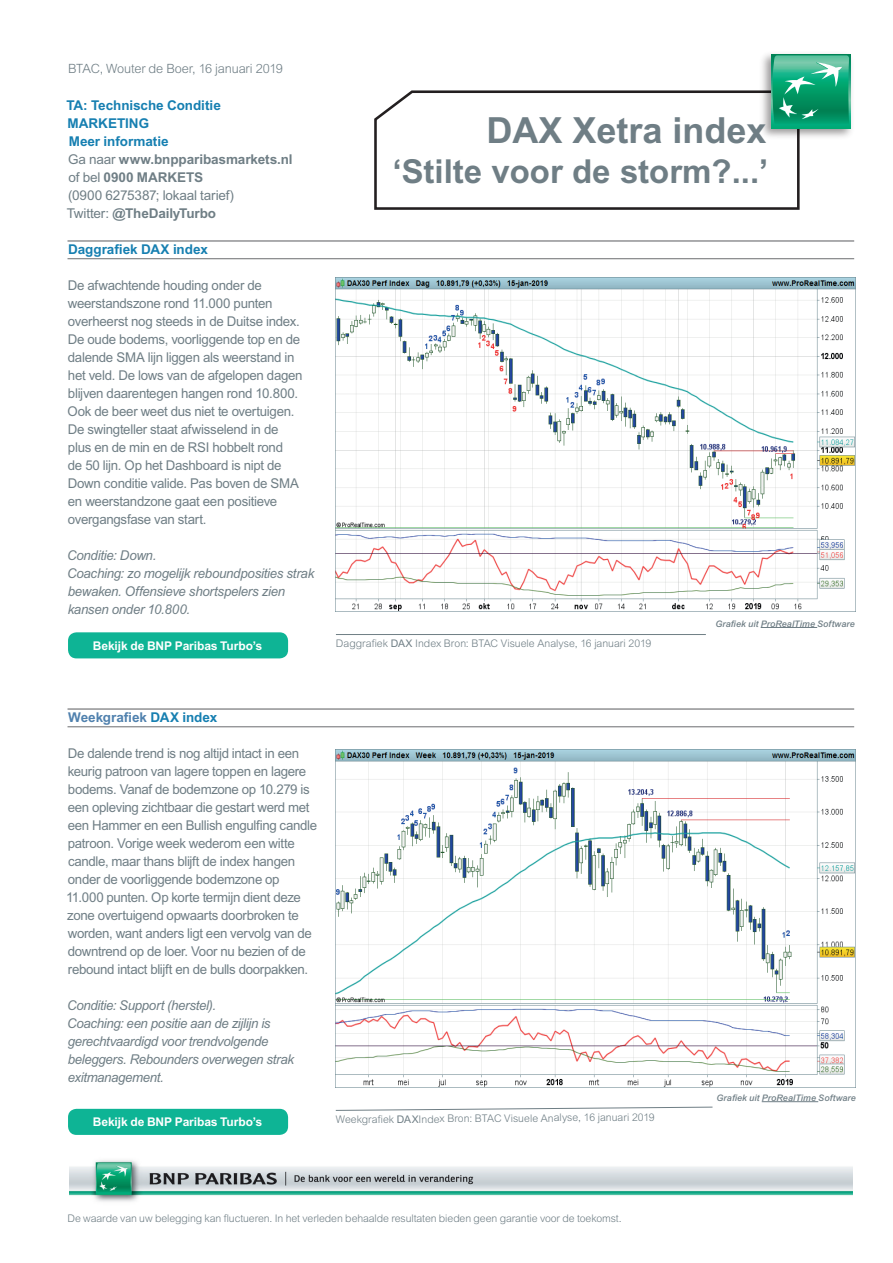
<style>
.page{position:relative;width:893px;height:1263px;background:#fff}
.page>*{position:absolute;margin:0;border:0;box-sizing:border-box;transform-origin:0 0}
.t1{font:700 36px "Arial MT Std";color:#6f7e85}
.t2{font:700 33px "Arial MT Std";color:#6f7e85}
.t3{font:13.5px/18px "Arial MT Std";letter-spacing:-.025em;color:#6f7e85}
.t4{font:italic 13.5px/18px "Arial MT Std";letter-spacing:-.025em;color:#6f7e85}
.t5{font:700 13.5px/18px "Arial MT Std";letter-spacing:-.005em;color:#6f7e85}
.t6{font:700 13.5px/18px "Arial MT Std";letter-spacing:-.005em;color:#167fb1}
.t7{font:700 13.5px "Arial MT Std";letter-spacing:-.005em;color:#5081ae}
.t8{font:300 12.75px "Arial MT Std";letter-spacing:-.015em;color:#6f7e85}
.t9{font:700 12px "Arial MT Std";letter-spacing:-.01em;color:#fff}
.t10{font:300 10.5px "Arial MT Std";letter-spacing:-.01em;color:#6f7e85}
.t11{font:italic 500 9px "Arial MT Std";letter-spacing:.01em;color:#6f7e85}
.s1{color:#167fb1}
.s2{font-weight:400}
</style>
<div class="page">
<hr style="left:68px;top:240px;width:786px;height:2px;background:#6c6d70">
<hr style="left:68px;top:258px;width:786px;height:1px;background:#6c6d70">
<hr style="left:68px;top:708px;width:786px;height:2px;background:#6c6d70">
<hr style="left:68px;top:726px;width:786px;height:1px;background:#6c6d70">
<img style="left:336px;top:278px;width:519px;height:333px">
<img style="left:336px;top:749px;width:519px;height:338px">
<hr style="left:336px;top:634px;width:370px;height:1px;background:#6f7e85">
<svg style="left:335px;top:1107px;width:378px;height:4px"></svg>
<div style="left:68px;top:632px;width:220px;height:26px;background:#0eb495;border-radius:9px"></div>
<div style="left:68px;top:1109px;width:220px;height:26px;background:#0eb495;border-radius:9px"></div>
<img style="left:70px;top:1160px;width:783px;height:42px">
<svg style="left:374px;top:90px;width:426px;height:120px"></svg>
<img style="left:756px;top:54px;width:96px;height:88px">
<svg style="left:771px;top:54px;width:80px;height:74px"></svg>
<svg style="left:772px;top:55px;width:77px;height:71px"></svg>
<hr style="left:761px;top:627px;width:56px;height:1px;background:#6f7e85">
<hr style="left:762px;top:1101px;width:56px;height:1px;background:#6f7e85">
<p class="t8" style="left:68px;top:62px;width:216px">BTAC, Wouter de Boer, 16 januari 2019</p>
<p class="t6" style="left:66px;top:96px;width:156px">TA: Technische Conditie<br>MARKETING</p>
<p class="t5" style="left:67px;top:132px;width:227px"><span class="s1">Meer informatie<br></span><span class="s2">Ga naar</span> www.bnpparibasmarkets.nl <span class="s2">of bel</span> 0900 MARKETS<br><span class="s2">(0900 6275387; lokaal tarief)<br>Twitter:</span> @TheDailyTurbo</p>
<p class="t6" style="left:68px;top:240px;width:141px">Daggrafiek DAX index</p>
<p class="t3" style="left:68px;top:276px;width:237px">De afwachtende houding onder de weerstandszone rond 11.000 punten overheerst nog steeds in de Duitse index.<br>De oude bodems, voorliggende top en de dalende SMA lijn liggen als weerstand in het veld. De lows van de afgelopen dagen blijven daarentegen hangen rond 10.800.<br>Ook de beer weet dus niet te overtuigen.<br>De swingteller staat afwisselend in de plus en de min en de RSI hobbelt rond<br>de 50 lijn. Op het Dashboard is nipt de Down conditie valide. Pas boven de SMA en weerstandzone gaat een positieve overgangsfase van start.</p>
<p class="t4" style="left:67px;top:546px;width:249px">Conditie: Down.<br>Coaching: zo mogelijk reboundposities strak bewaken. Offensieve shortspelers zien kansen onder 10.800.</p>
<p class="t9" style="left:93px;top:639px;width:171px">Bekijk de BNP Paribas Turbo’s</p>
<h1 class="t1" style="left:486px;top:109px;width:282px">DAX Xetra index</h1>
<h2 class="t2" style="left:392px;top:152px;width:377px">‘Stilte voor de storm?...’</h2>
<p class="t10" style="left:336px;top:638px;width:317px">Daggrafiek <span class="s2">DAX</span> Index Bron: BTAC Visuele Analyse, 16 januari 2019</p>
<p class="t11" style="left:715px;top:618px;width:141px">Grafiek uit ProRealTime Software</p>
<p class="t7" style="left:68px;top:710px;width:151px">Weekgrafiek <span class="s1">DAX index</span></p>
<p class="t3" style="left:66px;top:744px;width:253px">De dalende trend is nog altijd intact in een keurig patroon van lagere toppen en lagere bodems. Vanaf de bodemzone op 10.279 is een opleving zichtbaar die gestart werd met een Hammer en een Bullish engulfing candle patroon. Vorige week wederom een witte candle, maar thans blijft de index hangen onder de voorliggende bodemzone op 11.000 punten. Op korte termijn dient deze zone overtuigend opwaarts doorbroken te worden, want anders ligt een vervolg van de downtrend op de loer. Voor nu bezien of de rebound intact blijft en de bulls doorpakken.</p>
<p class="t4" style="left:67px;top:996px;width:229px">Conditie: Support (herstel).<br>Coaching: een positie aan de zijlijn is gerechtvaardigd voor trendvolgende beleggers. Rebounders overwegen strak exitmanagement.</p>
<p class="t9" style="left:93px;top:1115px;width:171px">Bekijk de BNP Paribas Turbo’s</p>
<p class="t10" style="left:336px;top:1115px;width:320px;rotate:-1deg">Weekgrafi ek <span class="s2">DAX</span>Index Bron: BTAC Visuele Analyse, 16 januari 2019</p>
<p class="t11" style="left:716px;top:1092px;width:141px">Grafiek uit ProRealTime Software</p>
<p class="t10" style="left:68px;top:1212px;width:556px">De waarde van uw belegging kan fluctueren. In het verleden behaalde resultaten bieden geen garantie voor de toekomst.</p>
</div>
